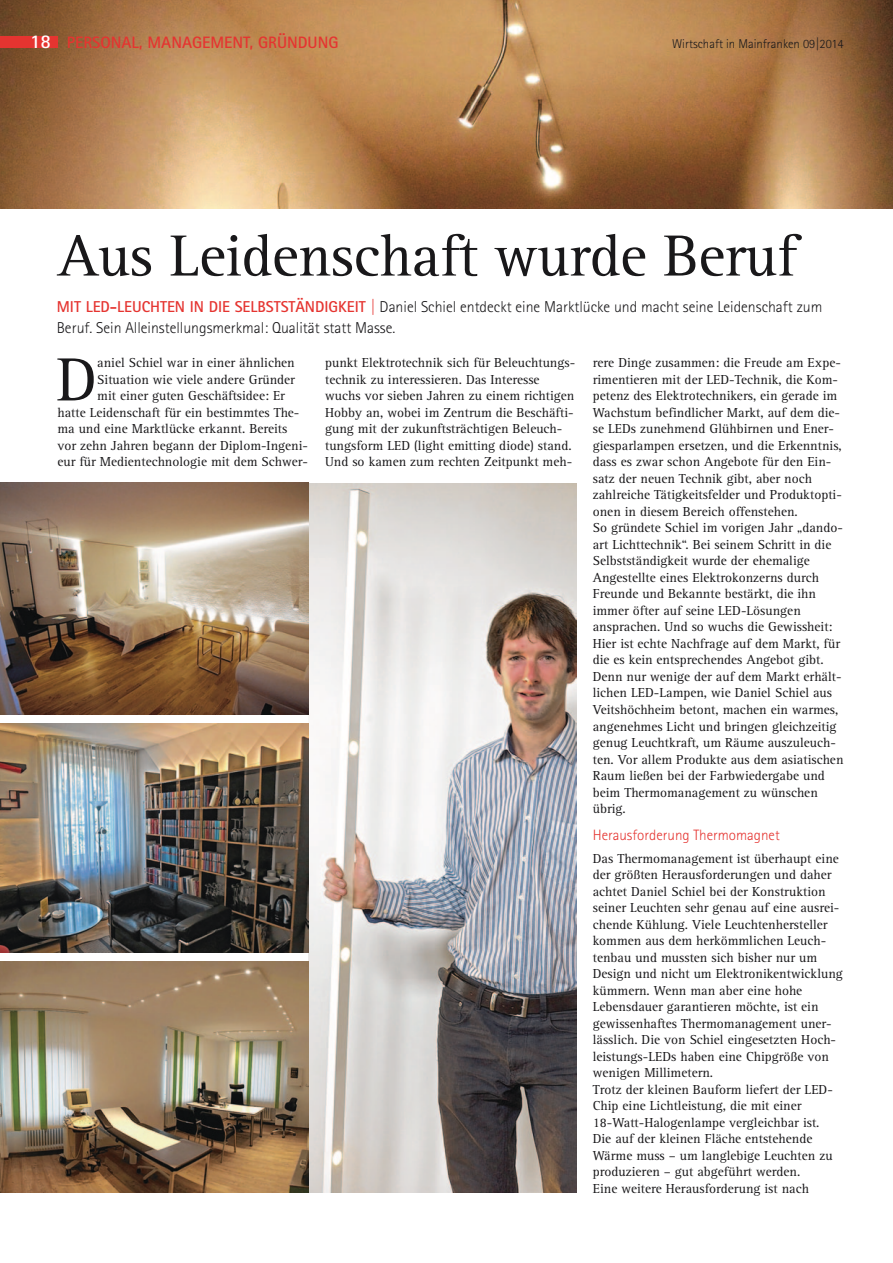
<style>
.page{position:relative;width:893px;height:1263px;background:#fff}
.page>*{position:absolute;margin:0;border:0;box-sizing:border-box;transform-origin:0 0}
._4_Grundtext_Initial{font:63px "Rotis Serif Pro";color:#19181a}
._02_Head_40_Rotis_Pr{font:60px "Rotis Serif Pro";letter-spacing:-.01em;color:#19181a}
.t1{font:700 16.5px "Rotis Sans Serif Pro";color:#e53430}
._3_Vorspann_Pro{font:300 15.75px/21px "Rotis Sans Serif Pro";color:#19181a}
._5_Zwiti_Pro{font:300 15px "Rotis Sans Serif Pro";color:#e53430}
._4_Grundtext_Pro{font:13.5px/16.5px "Rotis Serif Pro";color:#19181a}
._4_Grundtext_Initial-2{font:13.5px/16.5px "Rotis Serif Pro";color:#19181a}
.t2{font:300 12.75px "Rotis Sans Serif Pro";color:#19181a}
.s1{font-size:19.5px;color:#fff}
.s2{font-weight:700;color:#e53430}
</style>
<div class="page">
<img style="left:0;top:0;width:893px;height:208px">
<div style="left:0;top:36px;width:57px;height:12px;background:#e53430"></div>
<img style="left:308px;top:483px;width:268px;height:709px">
<img style="left:0;top:723px;width:308px;height:230px">
<img style="left:0;top:962px;width:308px;height:230px">
<img style="left:0;top:483px;width:308px;height:231px">
<p class="t1" style="left:30px;top:32px;width:310px"><span class="s1">18</span> PERSONAL, MANAGEMENT, GRÜNDUNG</p>
<p class="t2" style="left:672px;top:36px;width:173px">Wirtschaft in Mainfranken 09|2014</p>
<p class="_02_Head_40_Rotis_Pr" style="left:57px;top:220px;width:741px">Aus Leidenschaft wurde Beruf</p>
<p class="_3_Vorspann_Pro" style="left:57px;top:297px;width:767px"><span class="s2">MIT LED-LEUCHTEN IN DIE SELBSTSTÄNDIGKEIT |</span> Daniel Schiel entdeckt eine Marktlücke und macht seine Leidenschaft zum<br>Beruf. Sein Alleinstellungsmerkmal: Qualität statt Masse.</p>
<p class="_4_Grundtext_Initial" style="left:56px;top:342px;width:42px">D</p>
<p class="_4_Grundtext_Initial-2" style="left:97px;top:355px;width:199px">aniel Schiel war in einer ähnlichen</p>
<p class="_4_Grundtext_Initial-2" style="left:97px;top:371px;width:199px">Situation wie viele andere Gründer</p>
<p class="_4_Grundtext_Initial-2" style="left:97px;top:388px;width:189px">mit einer guten Geschäftsidee: Er</p>
<p class="_4_Grundtext_Initial-2" style="left:57px;top:404px;width:244px">hatte Leidenschaft für ein bestimmtes The-</p>
<p class="_4_Grundtext_Initial-2" style="left:57px;top:421px;width:232px">ma und eine Marktlücke erkannt. Bereits</p>
<p class="_4_Grundtext_Initial-2" style="left:57px;top:437px;width:252px">vor zehn Jahren begann der Diplom-Ingeni-</p>
<p class="_4_Grundtext_Initial-2" style="left:57px;top:454px;width:252px">eur für Medientechnologie mit dem Schwer-</p>
<p class="_4_Grundtext_Initial-2" style="left:325px;top:355px;width:252px">punkt Elektrotechnik sich für Beleuchtungs&shy;technik zu interessieren. Das Interesse wuchs vor sieben Jahren zu einem richtigen Hobby an, wobei im Zentrum die Beschäfti&shy;gung mit der zukunftsträchtigen Beleuch&shy;tungsform LED (light emitting diode) stand.<br>Und so kamen zum rechten Zeitpunkt meh-</p>
<p class="_4_Grundtext_Initial-2" style="left:593px;top:355px;width:251px">rere Dinge zusammen: die Freude am Expe&shy;rimentieren mit der LED-Technik, die Kom&shy;petenz des Elektrotechnikers, ein gerade im Wachstum befindlicher Markt, auf dem die&shy;se LEDs zunehmend Glühbirnen und Ener&shy;giesparlampen ersetzen, und die Erkenntnis, dass es zwar schon Angebote für den Ein&shy;satz der neuen Technik gibt, aber noch zahlreiche Tätigkeitsfelder und Produktopti&shy;onen in diesem Bereich offenstehen.</p>
<p class="_4_Grundtext_Pro" style="left:593px;top:520px;width:252px">So gründete Schiel im vorigen Jahr „dando&shy;art Lichttechnik“. Bei seinem Schritt in die Selbstständigkeit wurde der ehemalige Angestellte eines Elektrokonzerns durch Freunde und Bekannte bestärkt, die ihn immer öfter auf seine LED-Lösungen ansprachen. Und so wuchs die Gewissheit:<br>Hier ist echte Nachfrage auf dem Markt, für die es kein entsprechendes Angebot gibt.<br>Denn nur wenige der auf dem Markt erhält&shy;lichen LED-Lampen, wie Daniel Schiel aus Veitshöchheim betont, machen ein warmes, angenehmes Licht und bringen gleichzeitig genug Leuchtkraft, um Räume auszuleuch&shy;ten. Vor allem Produkte aus dem asiatischen Raum ließen bei der Farbwiedergabe und beim Thermomanagement zu wünschen übrig.</p>
<p class="_5_Zwiti_Pro" style="left:593px;top:826px;width:188px">Herausforderung Thermomagnet</p>
<p class="_4_Grundtext_Pro" style="left:593px;top:850px;width:252px">Das Thermomanagement ist überhaupt eine der größten Herausforderungen und daher achtet Daniel Schiel bei der Konstruktion seiner Leuchten sehr genau auf eine ausrei&shy;chende Kühlung. Viele Leuchtenhersteller kommen aus dem herkömmlichen Leuch&shy;tenbau und mussten sich bisher nur um Design und nicht um Elektronikentwicklung kümmern. Wenn man aber eine hohe Lebensdauer garantieren möchte, ist ein gewissenhaftes Thermomanagement uner&shy;lässlich. Die von Schiel eingesetzten Hoch&shy;leistungs-LEDs haben eine Chipgröße von wenigen Millimetern.<br>Trotz der kleinen Bauform liefert der LED-Chip eine Lichtleistung, die mit einer 18-Watt-Halogenlampe vergleichbar ist.<br>Die auf der kleinen Fläche entstehende Wärme muss – um langlebige Leuchten zu produzieren – gut abgeführt werden.</p>
<p class="_4_Grundtext_Pro" style="left:593px;top:1180px;width:218px">Eine weitere Herausforderung ist nach</p>
</div>
